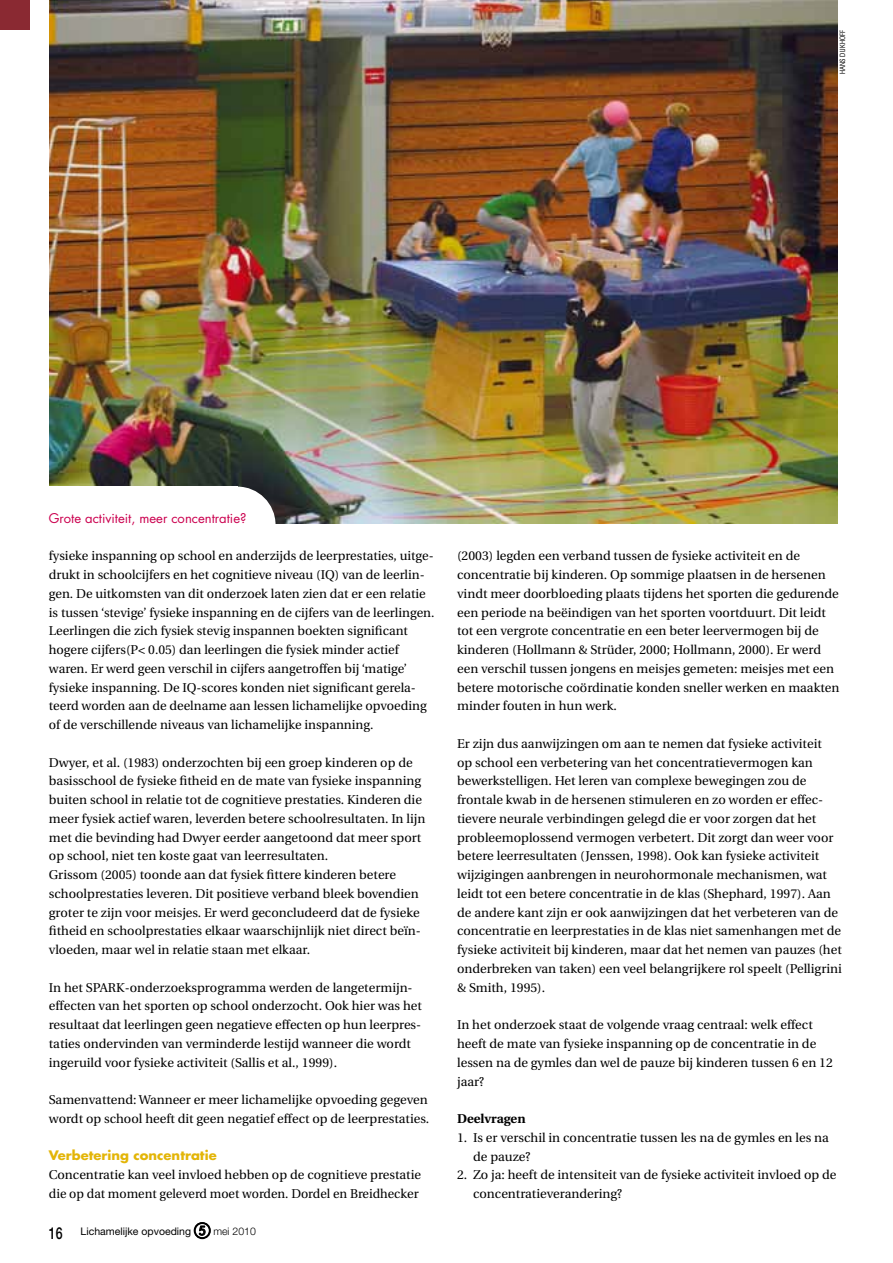
<style>
.page{position:relative;width:893px;height:1263px;background:#fff}
.page>*{position:absolute;margin:0;border:0;box-sizing:border-box;transform-origin:0 0}
.t1{font:13.05px "Futura";color:#cb004f}
.t2{font:12.75px/18.8px "Utopia";color:#000}
.t3{font:700 12.75px "Futura";color:#e3b507}
.t4{font:700 12.75px "Utopia";color:#000}
.t5{font:10.5px "Helvetica Neue";color:#000}
.t6{font:7.5px "Imago";letter-spacing:.025em;color:#000;scale:.8 1}
.s1{font-weight:500;font-size:16.5px}
.s2{font-family:"European Pi One";font-size:16.5px}
.s3{font-weight:300}
</style>
<div class="page">
<img style="left:50px;top:0;width:787px;height:524px">
<div style="left:40px;top:487px;width:198px;height:55px;background:#fff"></div>
<div style="left:199px;top:487px;width:77px;height:76px;background:#fff;border-radius:50%"></div>
<div style="left:0;top:0;width:30px;height:30px;background:#8a2932"></div>
<svg style="left:193px;top:1222px;width:18px;height:17px"></svg>
<p class="t6" style="left:838px;top:74px;width:57px;rotate:-90deg">HANS DIJKHOFF</p>
<p class="t1" style="left:49px;top:510px;width:199px">Grote activiteit, meer concentratie?</p>
<p class="t2" style="left:49px;top:547px;width:387px">fysieke inspanning op school en anderzijds de leerprestaties, uitge&shy;drukt in schoolcijfers en het cognitieve niveau (IQ) van de leerlin&shy;gen. De uitkomsten van dit onderzoek laten zien dat er een relatie is tussen ‘stevige’ fysieke inspanning en de cijfers van de leerlingen.<br>Leerlingen die zich fysiek stevig inspannen boekten significant hogere cijfers(P&lt; 0.05) dan leerlingen die fysiek minder actief waren. Er werd geen verschil in cijfers aangetroffen bij ‘matige’ fysieke inspanning. De IQ-scores konden niet significant gerela&shy;teerd worden aan de deelname aan lessen lichamelijke opvoeding of de verschillende niveaus van lichamelijke inspanning.</p>
<p class="t2" style="left:49px;top:753px;width:378px">Dwyer, et al. (1983) onderzochten bij een groep kinderen op de basisschool de fysieke fitheid en de mate van fysieke inspanning buiten school in relatie tot de cognitieve prestaties. Kinderen die meer fysiek actief waren, leverden betere schoolresultaten. In lijn met die bevinding had Dwyer eerder aangetoond dat meer sport op school, niet ten koste gaat van leerresultaten.<br>Grissom (2005) toonde aan dat fysiek fittere kinderen betere schoolprestaties leveren. Dit positieve verband bleek bovendien groter te zijn voor meisjes. Er werd geconcludeerd dat de fysieke fitheid en schoolprestaties elkaar waarschijnlijk niet direct beïn&shy;vloeden, maar wel in relatie staan met elkaar.</p>
<p class="t2" style="left:49px;top:978px;width:375px">In het SPARK-onderzoeksprogramma werden de langetermijn&shy;effecten van het sporten op school onderzocht. Ook hier was het resultaat dat leerlingen geen negatieve effecten op hun leerpres&shy;taties ondervinden van verminderde lestijd wanneer die wordt ingeruild voor fysieke activiteit (Sallis et al., 1999).</p>
<p class="t2" style="left:49px;top:1091px;width:382px">Samenvattend: Wanneer er meer lichamelijke opvoeding gegeven wordt op school heeft dit geen negatief effect op de leerprestaties.</p>
<p class="t3" style="left:49px;top:1147px;width:169px">Verbetering concentratie</p>
<p class="t2" style="left:49px;top:1166px;width:374px">Concentratie kan veel invloed hebben op de cognitieve prestatie die op dat moment geleverd moet worden. Dordel en Breidhecker</p>
<p class="t5" style="left:49px;top:1225px;width:208px"><span class="s1">16</span> Lichamelijke opvoeding <span class="s2">e</span> <span class="s3">mei 2010</span></p>
<p class="t2" style="left:457px;top:547px;width:384px">(2003) legden een verband tussen de fysieke activiteit en de concentratie bij kinderen. Op sommige plaatsen in de hersenen vindt meer doorbloeding plaats tijdens het sporten die gedurende een periode na beëindigen van het sporten voortduurt. Dit leidt tot een vergrote concentratie en een beter leervermogen bij de kinderen (Hollmann &amp; Strüder, 2000; Hollmann, 2000). Er werd een verschil tussen jongens en meisjes gemeten: meisjes met een betere motorische coördinatie konden sneller werken en maakten minder fouten in hun werk.</p>
<p class="t2" style="left:457px;top:734px;width:386px">Er zijn dus aanwijzingen om aan te nemen dat fysieke activiteit<br>op school een verbetering van het concentratievermogen kan bewerkstelligen. Het leren van complexe bewegingen zou de frontale kwab in de hersenen stimuleren en zo worden er effec&shy;tievere neurale verbindingen gelegd die er voor zorgen dat het probleemoplossend vermogen verbetert. Dit zorgt dan weer voor betere leerresultaten (Jenssen, 1998). Ook kan fysieke activiteit wijzigingen aanbrengen in neurohormonale mechanismen, wat leidt tot een betere concentratie in de klas (Shephard, 1997). Aan de andere kant zijn er ook aanwijzingen dat het verbeteren van de concentratie en leerprestaties in de klas niet samenhangen met de fysieke activiteit bij kinderen, maar dat het nemen van pauzes (het onderbreken van taken) een veel belangrijkere rol speelt (Pelligrini &amp; Smith, 1995).</p>
<p class="t2" style="left:457px;top:1016px;width:377px">In het onderzoek staat de volgende vraag centraal: welk effect heeft de mate van fysieke inspanning op de concentratie in de lessen na de gymles dan wel de pauze bij kinderen tussen 6 en 12 jaar?</p>
<p class="t4" style="left:457px;top:1111px;width:70px">Deelvragen</p>
<p class="t2" style="left:473px;top:1128px;width:357px;text-indent:-16px">1. Is er verschil in concentratie tussen les na de gymles en les na de pauze?</p>
<p class="t2" style="left:473px;top:1166px;width:365px;text-indent:-16px">2. Zo ja: heeft de intensiteit van de fysieke activiteit invloed op de concentratieverandering?</p>
</div>
